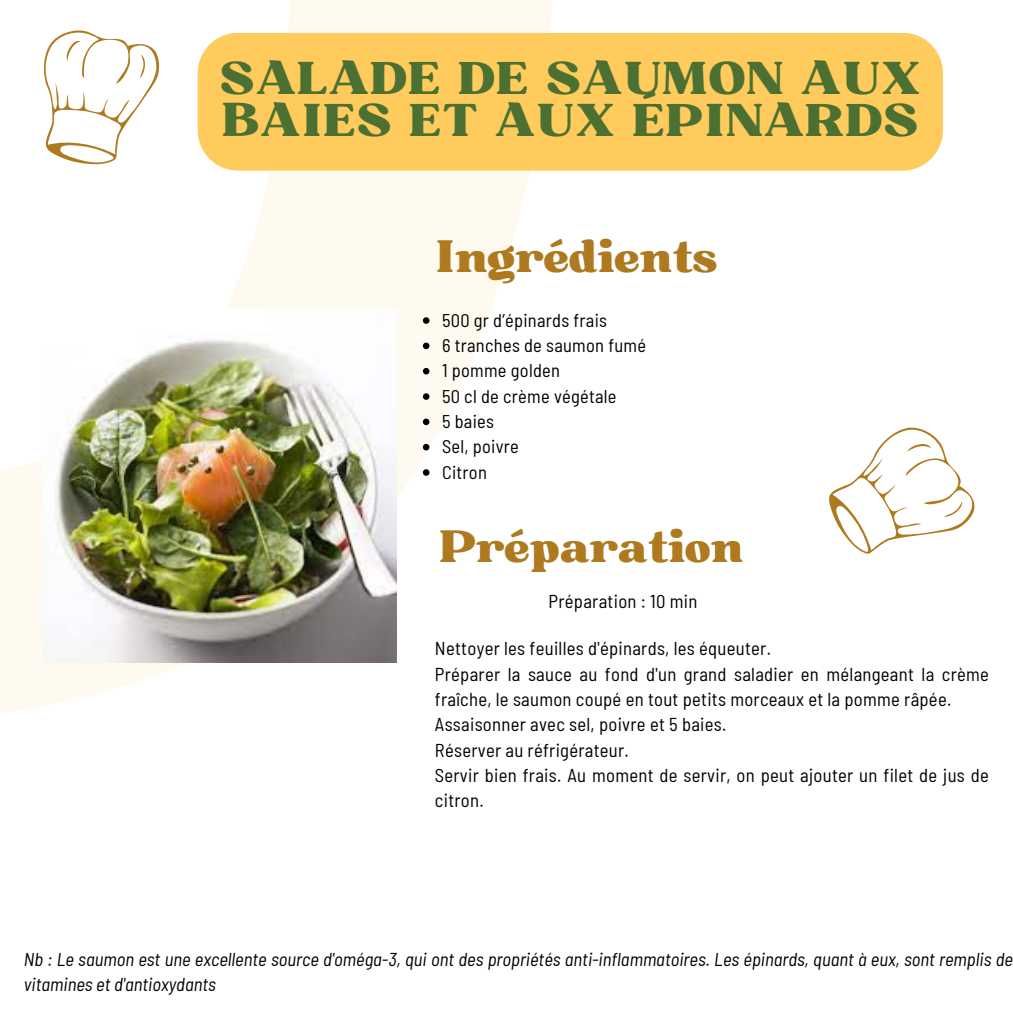
<style>
.page{position:relative;width:1013px;height:1013px;background:#fff}
.page>*{position:absolute;margin:0;border:0;box-sizing:border-box;transform-origin:0 0}
.t1{font:44.38px/42.2px "Bugaki";letter-spacing:.02em;color:#4c7031}
.t2{font:43.75px "Bugaki";color:#af7a1f}
.t3{font:semi-condensed 18.62px/25.2px "Barlow";letter-spacing:.015em;color:#000}
.t4{font:italic semi-condensed 18.62px/25.2px "Barlow";color:#000}
.t5{font:semi-condensed 18.38px "Barlow";letter-spacing:.015em;color:#000}
</style>
<div class="page">
<svg style="left:0;top:0;width:552px;height:713px"></svg>
<div style="left:198px;top:33px;width:744px;height:138px;background:#ffcb5c"></div>
<svg style="left:43px;top:28px;width:117px;height:137px"></svg>
<svg style="left:829px;top:427px;width:146px;height:127px"></svg>
<img style="left:42px;top:309px;width:354px;height:353px">
<svg style="left:423px;top:317px;width:6px;height:7px"></svg>
<svg style="left:423px;top:342px;width:6px;height:7px"></svg>
<svg style="left:423px;top:368px;width:6px;height:6px"></svg>
<svg style="left:423px;top:393px;width:6px;height:7px"></svg>
<svg style="left:423px;top:418px;width:6px;height:7px"></svg>
<svg style="left:423px;top:444px;width:6px;height:6px"></svg>
<svg style="left:423px;top:469px;width:6px;height:7px"></svg>
<p class="t1" style="left:220px;top:59px;width:702px">SALADE DE SAUMON AUX<br>BAIES ET AUX ÉPINARDS</p>
<p class="t2" style="left:435px;top:229px;width:285px">Ingrédients</p>
<p class="t5" style="left:442px;top:308px;width:167px">500 gr d’épinards frais</p>
<p class="t5" style="left:442px;top:333px;width:205px">6 tranches de saumon fumé</p>
<p class="t5" style="left:442px;top:359px;width:119px">1 pomme golden</p>
<p class="t5" style="left:442px;top:384px;width:176px">50 cl de crème végétale</p>
<p class="t5" style="left:442px;top:409px;width:54px">5 baies</p>
<p class="t5" style="left:442px;top:435px;width:78px">Sel, poivre</p>
<p class="t5" style="left:442px;top:460px;width:46px">Citron</p>
<p class="t2" style="left:439px;top:519px;width:305px">Préparation</p>
<p class="t3" style="left:548px;top:588px;width:150px">Préparation : 10 min</p>
<p class="t3" style="left:435px;top:635px;width:337px">Nettoyer les feuilles d'épinards, les équeuter.</p>
<p class="t3" style="left:435px;top:660px;width:555px">Préparer la sauce au fond d'un grand saladier en mélangeant la crème fraîche, le saumon coupé en tout petits morceaux et la pomme râpée.</p>
<p class="t3" style="left:435px;top:711px;width:293px">Assaisonner avec sel, poivre et 5 baies.</p>
<p class="t3" style="left:435px;top:736px;width:195px">Réserver au réfrigérateur.</p>
<p class="t3" style="left:435px;top:762px;width:555px">Servir bien frais. Au moment de servir, on peut ajouter un filet de jus de citron.</p>
<p class="t4" style="left:24px;top:945px;width:990px">Nb : Le saumon est une excellente source d'oméga-3, qui ont des propriétés anti-inflammatoires. Les épinards, quant à eux, sont remplis de vitamines et d'antioxydants</p>
</div>
